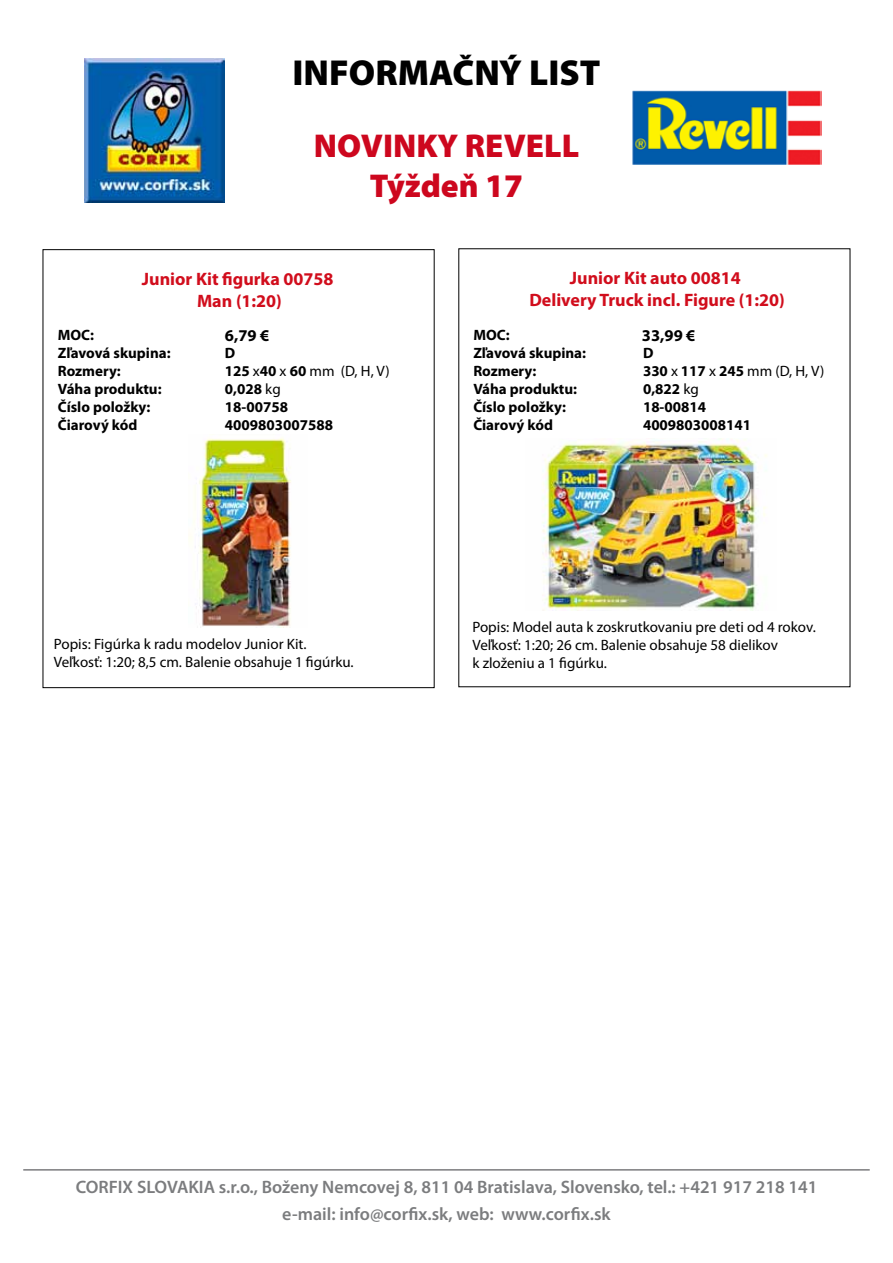
<style>
.page{position:relative;width:893px;height:1263px;background:#fff}
.page>*{position:absolute;margin:0;border:0;box-sizing:border-box;transform-origin:0 0}
.t1{font:900 36.3px "Myriad Pro";color:#000}
.t2{font:900 33.15px/39.8px "Myriad Pro";color:#cd071e;text-align:center}
.t3{font:600 18px/27px "Myriad Pro";color:#7b7c7e;text-align:center}
.t4{font:700 18px/21.6px "Myriad Pro";color:#d10d1c;text-align:center}
.t5{font:700 16.5px "Myriad Pro";color:#000}
.t6{font:700 15px/18px "Myriad Pro";color:#000}
.t7{font:15px/18px "Myriad Pro";color:#000}
.s1{font-weight:400}
</style>
<div class="page">
<img style="left:632px;top:90px;width:190px;height:75px">
<hr style="left:23px;top:1169px;width:847px;height:1px;background:#7b7c7e">
<img style="left:189px;top:438px;width:102px;height:190px">
<img style="left:542px;top:439px;width:225px;height:172px">
<img style="left:85px;top:58px;width:140px;height:145px">
<h1 class="t1" style="left:293px;top:52px;width:309px">INFORMAČNÝ LIST</h1>
<h2 class="t2" style="left:314px;top:126px;width:267px">NOVINKY REVELL<br>Týždeň 17</h2>
<p class="t4" style="left:142px;top:268px;width:193px">Junior Kit figurka 00758<br>Man (1:20)</p>
<p class="t4" style="left:529px;top:266px;width:257px">Junior Kit auto 00814<br>Delivery Truck incl. Figure (1:20)</p>
<p class="t6" style="left:643px;top:344px;width:183px">D<br>330 <span class="s1">x</span> 117 <span class="s1">x</span> 245 <span class="s1">mm (D, H, V)<br></span>0,822 <span class="s1">kg<br></span>18-00814<br>4009803008141</p>
<p class="t6" style="left:58px;top:325px;width:38px">MOC:</p>
<p class="t5" style="left:225px;top:325px;width:46px">6,79 €</p>
<p class="t5" style="left:642px;top:325px;width:55px">33,99 €</p>
<p class="t6" style="left:58px;top:343px;width:114px">Zľavová skupina:<br>Rozmery:<br>Váha produktu:<br>Číslo položky:<br>Čiarový kód</p>
<p class="t6" style="left:473px;top:325px;width:114px">MOC:<br>Zľavová skupina:<br>Rozmery:<br>Váha produktu:<br>Číslo položky:<br>Čiarový kód</p>
<p class="t6" style="left:225px;top:344px;width:166px">D<br>125 <span class="s1">x</span>40 <span class="s1">x</span> 60 <span class="s1">mm (D, H, V)<br></span>0,028 <span class="s1">kg<br></span>18-00758<br>4009803007588</p>
<p class="t7" style="left:54px;top:635px;width:301px">Popis: Figúrka k radu modelov Junior Kit.<br>Veľkosť: 1:20; 8,5 cm. Balenie obsahuje 1 figúrku.</p>
<p class="t7" style="left:472px;top:618px;width:345px">Popis: Model auta k zoskrutkovaniu pre deti od 4 rokov.<br>Veľkosť: 1:20; 26 cm. Balenie obsahuje 58 dielikov<br>k zloženiu a 1 figúrku.</p>
<p class="t3" style="left:76px;top:1173px;width:743px">CORFIX SLOVAKIA s.r.o., Boženy Nemcovej 8, 811 04 Bratislava, Slovensko, tel.: +421 917 218 141 e-mail: info@corfix.sk, web: www.corfix.sk</p>
</div>
